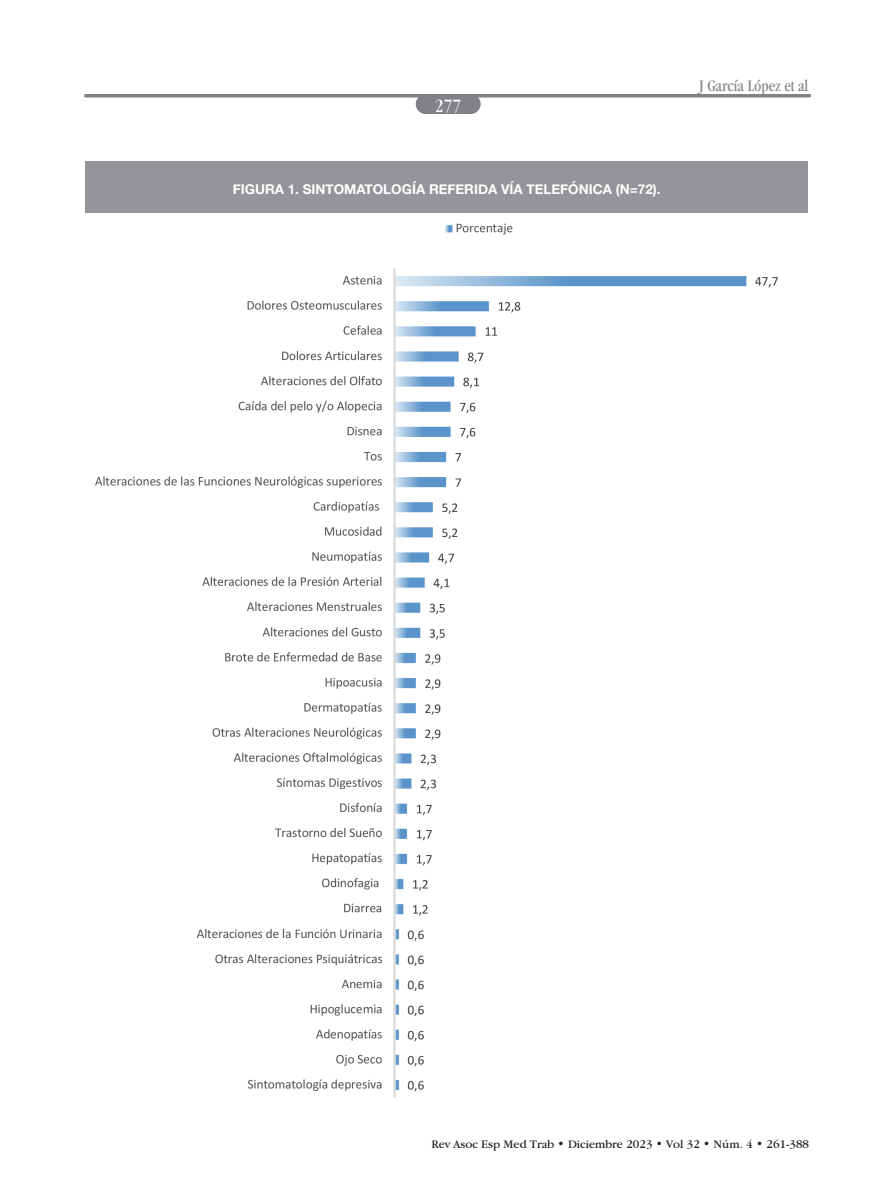
<style>
.page{position:relative;width:893px;height:1191px;background:#fff}
.page>*{position:absolute;margin:0;border:0;box-sizing:border-box;transform-origin:0 0}
.t1{font:condensed 19.5px "Garamond";color:#fff}
.t2{font:condensed 16.5px "Garamond";color:#808285}
.titulo_figuras{font:700 13.5px "Helvetica Neue";color:#fff}
.t3{font:12px "Garamond IT Cby BT";color:#231f20}
</style>
<div class="page">
<div style="left:416px;top:94px;width:65px;height:20px;background:#808285;border-radius:10px"></div>
<hr style="left:86px;top:94px;width:722px;height:3px;background:#808285">
<img style="left:95px;top:223px;width:683px;height:875px">
<div style="left:85px;top:162px;width:723px;height:51px;background:#939598"></div>
<h1 class="t1" style="left:435px;top:95px;width:27px">277</h1>
<p class="titulo_figuras" style="left:233px;top:178px;width:429px">FIGURA 1. SINTOMATOLOGÍA REFERIDA VÍA TELEFÓNICA (N=72).</p>
<h2 class="t2" style="left:699px;top:77px;width:111px">J García López et al</h2>
<p class="t3" style="left:432px;top:1136px;width:379px">Rev Asoc Esp Med Trab • Diciembre 2023 • Vol 32 • Núm. 4 • 261-388</p>
</div>
